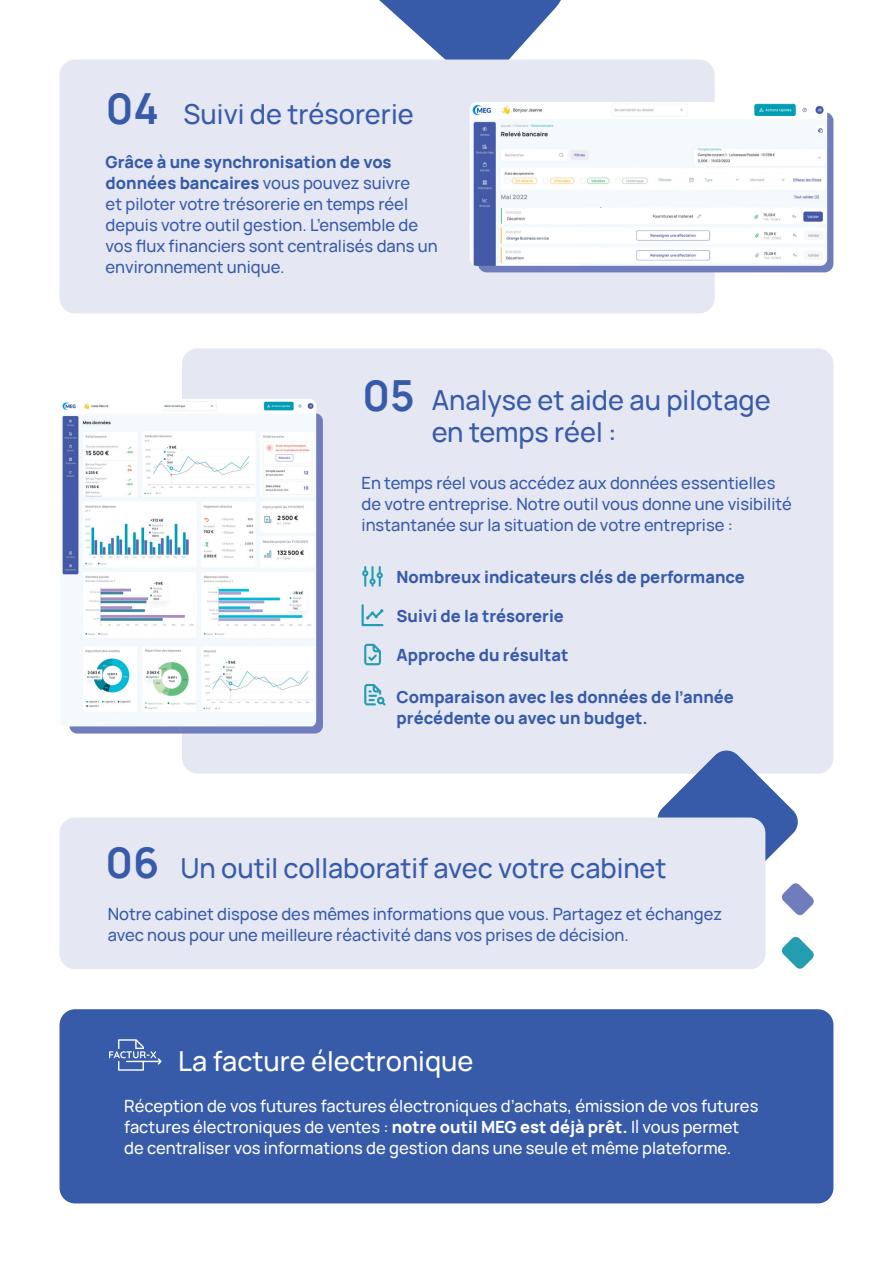
<style>
.page{position:relative;width:893px;height:1263px;background:#fff}
.page>*{position:absolute;margin:0;border:0;box-sizing:border-box;transform-origin:0 0}
.t1{font:500 27px/32.4px "Manrope";color:#375ba9}
.t2{font:500 27px "Manrope";color:#fff}
.t3{font:500 16.5px/21px "Manrope";color:#375ba9}
.t4{font:500 16.5px/21px "Manrope";color:#fff}
.t5{font:800 16.5px/21px "Manrope";color:#375ba9}
.s1{font-weight:700;font-size:42px}
.s2{font-weight:800}
</style>
<div class="page">
<svg style="left:328px;top:0;width:241px;height:60px"></svg>
<div style="left:182px;top:348px;width:651px;height:426px;background:#e5e7f3;border-radius:16px"></div>
<div style="left:69px;top:413px;width:254px;height:320px;background:linear-gradient(to right,#707dbd,#707dbd);border-radius:8px"></div>
<img style="left:61px;top:399px;width:255px;height:327px">
<div style="left:60px;top:60px;width:655px;height:253px;background:#e5e7f3;border-radius:16px"></div>
<div style="left:60px;top:1009px;width:773px;height:194px;background:#375ba9;border-radius:16px"></div>
<svg style="left:782px;top:936px;width:32px;height:33px"></svg>
<svg style="left:657px;top:750px;width:157px;height:166px"></svg>
<div style="left:478px;top:112px;width:355px;height:160px;background:#707dbd;border-radius:9px"></div>
<img style="left:470px;top:102px;width:357px;height:164px">
<div style="left:60px;top:817px;width:705px;height:152px;background:#e5e7f3;border-radius:16px"></div>
<svg style="left:109px;top:1039px;width:53px;height:32px"></svg>
<svg style="left:362px;top:566px;width:21px;height:21px"></svg>
<svg style="left:362px;top:604px;width:21px;height:22px"></svg>
<svg style="left:364px;top:644px;width:17px;height:21px"></svg>
<svg style="left:364px;top:684px;width:21px;height:21px"></svg>
<h1 class="t1" style="left:106px;top:97px;width:309px"><span class="s1">04</span> Suivi de trésorerie</h1>
<p class="t3" style="left:106px;top:150px;width:334px"><span class="s2">Grâce à une synchronisation de vos données bancaires</span> vous pouvez suivre<br>et piloter votre trésorerie en temps réel depuis votre outil gestion. L’ensemble de vos flux financiers sont centralisés dans un environnement unique.</p>
<h1 class="t1" style="left:432px;top:382px;width:340px;text-indent:-69px"><span class="s1">05</span> Analyse et aide au pilotage en temps réel :</h1>
<p class="t3" style="left:362px;top:472px;width:432px">En temps réel vous accédez aux données essentielles de votre entreprise. Notre outil vous donne une visibilité instantanée sur la situation de votre entreprise :</p>
<p class="t5" style="left:397px;top:564px;width:350px">Nombreux indicateurs clés de performance</p>
<p class="t5" style="left:397px;top:603px;width:169px">Suivi de la trésorerie</p>
<p class="t5" style="left:397px;top:642px;width:173px">Approche du résultat</p>
<p class="t5" style="left:397px;top:684px;width:339px">Comparaison avec les données de l’année précédente ou avec un budget.</p>
<h1 class="t1" style="left:106px;top:850px;width:562px"><span class="s1">06</span> Un outil collaboratif avec votre cabinet</h1>
<p class="t3" style="left:108px;top:902px;width:616px">Notre cabinet dispose des mêmes informations que vous. Partagez et échangez avec nous pour une meilleure réactivité dans vos prises de décision.</p>
<h1 class="t2" style="left:178px;top:1040px;width:297px">La facture électronique</h1>
<p class="t4" style="left:124px;top:1094px;width:636px">Réception de vos futures factures électroniques d’achats, émission de vos futures factures électroniques de ventes : <span class="s2">notre outil MEG est déjà prêt.</span> Il vous permet de centraliser vos informations de gestion dans une seule et même plateforme.</p>
</div>
